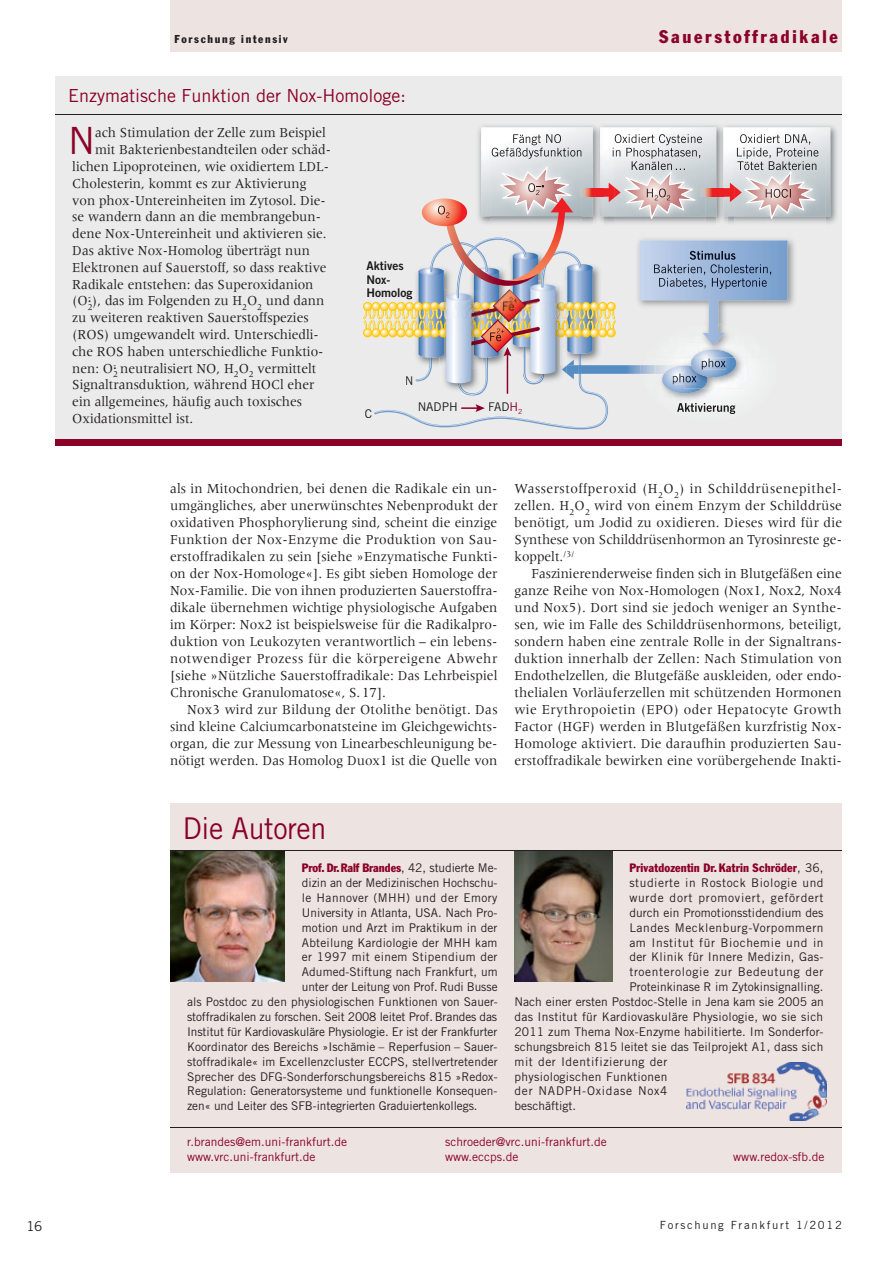
<style>
.page{position:relative;width:893px;height:1263px;background:#fff}
.page>*{position:absolute;margin:0;border:0;box-sizing:border-box;transform-origin:0 0}
.t1{font:37.5px "Trade Gothic";color:#8b0128}
.t2{font:30px "Trade Gothic";letter-spacing:-.01em;color:#8b0128;scale:.95 1}
.t3{font:18px "Trade Gothic";color:#8b0128}
.t4{font:condensed 18px "Franklin Gothic";letter-spacing:.15em;color:#8b0128}
.t5{font:14.25px/17px "Meridien";color:#231f20;text-align:justify;scale:.95 1}
.t6{font:13.5px "Trade Gothic";color:#231f20}
.t7{font:12px "Trade Gothic";letter-spacing:.005em;color:#231f20}
.t8{font:12px "Trade Gothic";color:#8b0128}
.t9{font:12px "Trade Gothic";letter-spacing:.025em;color:#231f20}
.t10{font:12px "Trade Gothic";letter-spacing:.045em;color:#231f20}
.t11{font:condensed 12px "Franklin Gothic";letter-spacing:.01em;color:#8b0128}
.t12{font:12px "Trade Gothic";letter-spacing:.065em;color:#231f20}
.t13{font:12px "Trade Gothic";letter-spacing:.055em;color:#231f20}
.t14{font:12px "Trade Gothic";letter-spacing:.03em;color:#231f20}
.t15{font:12px "Trade Gothic";letter-spacing:.05em;color:#231f20}
.t16{font:12px "Trade Gothic";letter-spacing:.035em;color:#231f20}
.t17{font:12px "Trade Gothic";letter-spacing:.06em;color:#231f20}
.t18{font:12px/13.5px "Trade Gothic Bold Two";color:#1c191b}
.t19{font:12px "Trade Gothic";color:#1c191b}
.t20{font:11.25px "Trade Gothic";letter-spacing:.15em;color:#231f20}
.t21{font:condensed 11.25px "Franklin Gothic";letter-spacing:.15em;color:#231f20}
.s1{font-family:"Minion Pro"}
.s2{color:#8b0128}
.s3{font-family:"Trade Gothic";font-stretch:normal;color:#231f20}
</style>
<div class="page">
<div style="left:170px;top:0;width:672px;height:51px;background:#ede3e1"></div>
<div style="left:55px;top:77px;width:787px;height:365px;background:#ebebec"></div>
<div style="left:170px;top:803px;width:672px;height:370px;background:#ede3e1"></div>
<img style="left:170px;top:851px;width:115px;height:130px">
<hr style="left:170px;top:1127px;width:672px;height:1px;background:#231f20">
<div style="left:55px;top:439px;width:787px;height:6px;background:#8b0128"></div>
<img style="left:482px;top:125px;width:355px;height:98px">
<img style="left:716px;top:125px;width:11px;height:2px">
<img style="left:593px;top:125px;width:11px;height:2px">
<svg style="left:363px;top:127px;width:467px;height:302px"></svg>
<hr style="left:55px;top:114px;width:787px;height:1px;background:#231f20">
<img style="left:514px;top:851px;width:98px;height:130px">
<hr style="left:170px;top:850px;width:672px;height:1px;background:#231f20">
<img style="left:687px;top:1063px;width:139px;height:58px">
<img style="left:430px;top:290px;width:79px;height:29px">
<p class="t21" style="left:174px;top:32px;width:115px">Forschung intensiv</p>
<p class="t4" style="left:659px;top:26px;width:180px">Sauerstoffradikale</p>
<p class="t3" style="left:68px;top:84px;width:339px">Enzymatische Funktion der Nox-Homologe:</p>
<h1 class="t1" style="left:68px;top:118px;width:29px">N</h1>
<p class="t5" style="left:95px;top:124px;width:244px">ach Stimulation der Zelle zum Beispiel</p>
<p class="t5" style="left:95px;top:141px;width:250px">mit Bakterienbestandteilen oder schäd-</p>
<p class="t5" style="left:72px;top:158px;width:272px">lichen Lipoproteinen, wie oxidiertem LDL-</p>
<p class="t5" style="left:72px;top:175px;width:248px">Cholesterin, kommt es zur Aktivierung</p>
<p class="t5" style="left:72px;top:191px;width:268px">von phox-Untereinheiten im Zytosol. Die-</p>
<p class="t5" style="left:72px;top:208px;width:263px">se wandern dann an die membrangebun-</p>
<p class="t5" style="left:72px;top:225px;width:269px">dene Nox-Untereinheit und aktivieren sie.</p>
<p class="t5" style="left:72px;top:242px;width:252px">Das aktive Nox-Homolog überträgt nun</p>
<p class="t5" style="left:72px;top:259px;width:269px">Elektronen auf Sauerstoff, so dass reaktive</p>
<p class="t5" style="left:72px;top:275px;width:255px">Radikale entstehen: das Superoxidanion</p>
<p class="t5" style="left:72px;top:292px;width:23px">(O<sub>2</sub></p>
<p class="t5" style="left:72px;top:292px;width:267px;text-align:left;text-indent:16px"><sup>-</sup><span class="s1">·</span> ), das im Folgenden zu H<sub>2</sub>O<sub>2</sub> und dann zu weiteren reaktiven Sauerstoffspezies (ROS) umgewandelt wird. Unterschiedli&shy;che ROS haben unterschiedliche Funktio&shy;nen: O<sub>2</sub></p>
<p class="t5" style="left:72px;top:359px;width:258px;text-align:left;text-indent:41px"><sup>-</sup><span class="s1">·</span> neutralisiert NO, H<sub>2</sub>O<sub>2</sub> vermittelt Signaltransduktion, während HOCl eher ein allgemeines, häufig auch toxisches Oxidationsmittel ist.</p>
<p class="t18" style="left:366px;top:259px;width:47px">Aktives<br>Nox-<br>Homolog</p>
<p class="t19" style="left:365px;top:406px;width:9px">C</p>
<p class="t19" style="left:405px;top:373px;width:10px">N</p>
<p class="t19" style="left:418px;top:400px;width:41px">NADPH</p>
<p class="t19" style="left:488px;top:400px;width:36px">FAD<span class="s2">H</span><sub>2</sub></p>
<p class="t5" style="left:170px;top:480px;width:346px">als in Mitochondrien, bei denen die Radikale ein un&shy;umgängliches, aber unerwünschtes Nebenprodukt der oxidativen Phosphorylierung sind, scheint die einzige Funktion der Nox-Enzyme die Produktion von Sau&shy;erstoffradikalen zu sein [siehe »Enzymatische Funkti&shy;on der Nox-Homologe«]. Es gibt sieben Homologe der Nox-Familie. Die von ihnen produzierten Sauerstoffra&shy;dikale übernehmen wichtige physiologische Aufgaben im Körper: Nox2 ist beispielsweise für die Radikalpro&shy;duktion von Leukozyten verantwortlich – ein lebens&shy;notwendiger Prozess für die körpereigene Abwehr [siehe »Nützliche Sauerstoffradikale: Das Lehrbeispiel Chronische Granulomatose«, S. 17].</p>
<p class="t5" style="left:170px;top:701px;width:346px;text-indent:17px">Nox3 wird zur Bildung der Otolithe benötigt. Das sind kleine Calciumcarbonatsteine im Gleichgewichts&shy;organ, die zur Messung von Linearbeschleunigung be&shy;nötigt werden. Das Homolog Duox1 ist die Quelle von</p>
<p class="t5" style="left:514px;top:480px;width:346px">Wasserstoffperoxid (H<sub>2</sub>O<sub>2</sub>) in Schilddrüsenepithel&shy;zellen. H<sub>2</sub>O<sub>2</sub> wird von einem Enzym der Schilddrüse benötigt, um Jodid zu oxidieren. Dieses wird für die Synthese von Schilddrüsenhormon an Tyrosinreste ge&shy;koppelt.<sup>/3/</sup></p>
<p class="t5" style="left:514px;top:565px;width:346px;text-indent:17px">Faszinierenderweise finden sich in Blutgefäßen eine ganze Reihe von Nox-Homologen (Nox1, Nox2, Nox4 und Nox5). Dort sind sie jedoch weniger an Synthe&shy;sen, wie im Falle des Schilddrüsenhormons, beteiligt, sondern haben eine zentrale Rolle in der Signaltrans&shy;duktion innerhalb der Zellen: Nach Stimulation von Endothelzellen, die Blutgefäße auskleiden, oder endo&shy;thelialen Vorläuferzellen mit schützenden Hormonen wie Erythropoietin (EPO) oder Hepatocyte Growth Factor (HGF) werden in Blutgefäßen kurzfristig Nox-Homologe aktiviert. Die daraufhin produzierten Sau&shy;erstoffradikale bewirken eine vorübergehende Inakti-</p>
<h2 class="t2" style="left:183px;top:810px;width:153px">Die Autoren</h2>
<p class="t11" style="left:302px;top:860px;width:197px">Prof. Dr. Ralf Brandes<span class="s3">, 42, studierte Me-</span></p>
<p class="t7" style="left:302px;top:875px;width:197px">dizin an der Medizinischen Hochschu-</p>
<p class="t16" style="left:302px;top:890px;width:197px">le Hannover (MHH) und der Emory</p>
<p class="t7" style="left:302px;top:905px;width:197px">University in Atlanta, USA. Nach Pro-</p>
<p class="t7" style="left:302px;top:920px;width:197px">motion und Arzt im Praktikum in der</p>
<p class="t7" style="left:302px;top:935px;width:197px">Abteilung Kardiologie der MHH kam</p>
<p class="t14" style="left:302px;top:950px;width:197px">er 1997 mit einem Stipendium der</p>
<p class="t7" style="left:302px;top:965px;width:197px">Adumed-Stiftung nach Frankfurt, um</p>
<p class="t7" style="left:302px;top:980px;width:197px">unter der Leitung von Prof. Rudi Busse</p>
<p class="t7" style="left:187px;top:994px;width:312px">als Postdoc zu den physiologischen Funktionen von Sauer-</p>
<p class="t7" style="left:187px;top:1009px;width:312px">stoffradikalen zu forschen. Seit 2008 leitet Prof. Brandes das</p>
<p class="t7" style="left:187px;top:1024px;width:312px">Institut für Kardiovaskuläre Physiologie. Er ist der Frankfurter</p>
<p class="t7" style="left:187px;top:1039px;width:312px">Koordinator des Bereichs »Ischämie – Reperfusion – Sauer-</p>
<p class="t7" style="left:187px;top:1054px;width:312px">stoffradikale« im Excellenzcluster ECCPS, stellvertretender</p>
<p class="t7" style="left:187px;top:1069px;width:312px">Sprecher des DFG-Sonderforschungsbereichs 815 »Redox-</p>
<p class="t7" style="left:187px;top:1084px;width:312px">Regulation: Generatorsysteme und funktionelle Konsequen-</p>
<p class="t7" style="left:187px;top:1099px;width:292px">zen« und Leiter des SFB-integrierten Graduiertenkollegs.</p>
<p class="t8" style="left:187px;top:1135px;width:161px">r.brandes@em.uni-frankfurt.de</p>
<p class="t8" style="left:445px;top:1135px;width:163px">schroeder@vrc.uni-frankfurt.de</p>
<p class="t8" style="left:187px;top:1150px;width:130px">www.vrc.uni-frankfurt.de</p>
<p class="t8" style="left:445px;top:1150px;width:75px">www.eccps.de</p>
<p class="t8" style="left:733px;top:1150px;width:93px">www.redox-sfb.de</p>
<p class="t11" style="left:629px;top:860px;width:196px">Privatdozentin Dr. Katrin Schröder<span class="s3">, 36,</span></p>
<p class="t10" style="left:629px;top:875px;width:196px">studierte in Rostock Biologie und</p>
<p class="t12" style="left:629px;top:890px;width:196px">wurde dort promoviert, gefördert</p>
<p class="t7" style="left:629px;top:905px;width:196px">durch ein Promotionsstidendium des</p>
<p class="t10" style="left:629px;top:920px;width:196px">Landes Mecklenburg-Vorpommern</p>
<p class="t15" style="left:629px;top:935px;width:196px">am Institut für Biochemie und in</p>
<p class="t9" style="left:629px;top:950px;width:196px">der Klinik für Innere Medizin, Gas-</p>
<p class="t13" style="left:629px;top:965px;width:196px">troenterologie zur Bedeutung der</p>
<p class="t7" style="left:629px;top:980px;width:196px">Proteinkinase R im Zytokinsignalling.</p>
<p class="t7" style="left:514px;top:994px;width:311px">Nach einer ersten Postdoc-Stelle in Jena kam sie 2005 an</p>
<p class="t9" style="left:514px;top:1009px;width:310px">das Institut für Kardiovaskuläre Physiologie, wo sie sich</p>
<p class="t7" style="left:514px;top:1024px;width:310px">2011 zum Thema Nox-Enzyme habilitierte. Im Sonderfor-</p>
<p class="t7" style="left:514px;top:1039px;width:310px">schungsbreich 815 leitet sie das Teilprojekt A1, dass sich</p>
<p class="t10" style="left:514px;top:1054px;width:154px">mit der Identifizierung der</p>
<p class="t9" style="left:514px;top:1069px;width:154px">physiologischen Funktionen</p>
<p class="t17" style="left:514px;top:1084px;width:155px">der NADPH-Oxidase Nox4</p>
<p class="t7" style="left:514px;top:1099px;width:63px">beschäftigt.</p>
<p class="t6" style="left:26px;top:1217px;width:18px">16</p>
<p class="t20" style="left:660px;top:1218px;width:184px">Forschung Frankfurt 1/2012</p>
</div>
